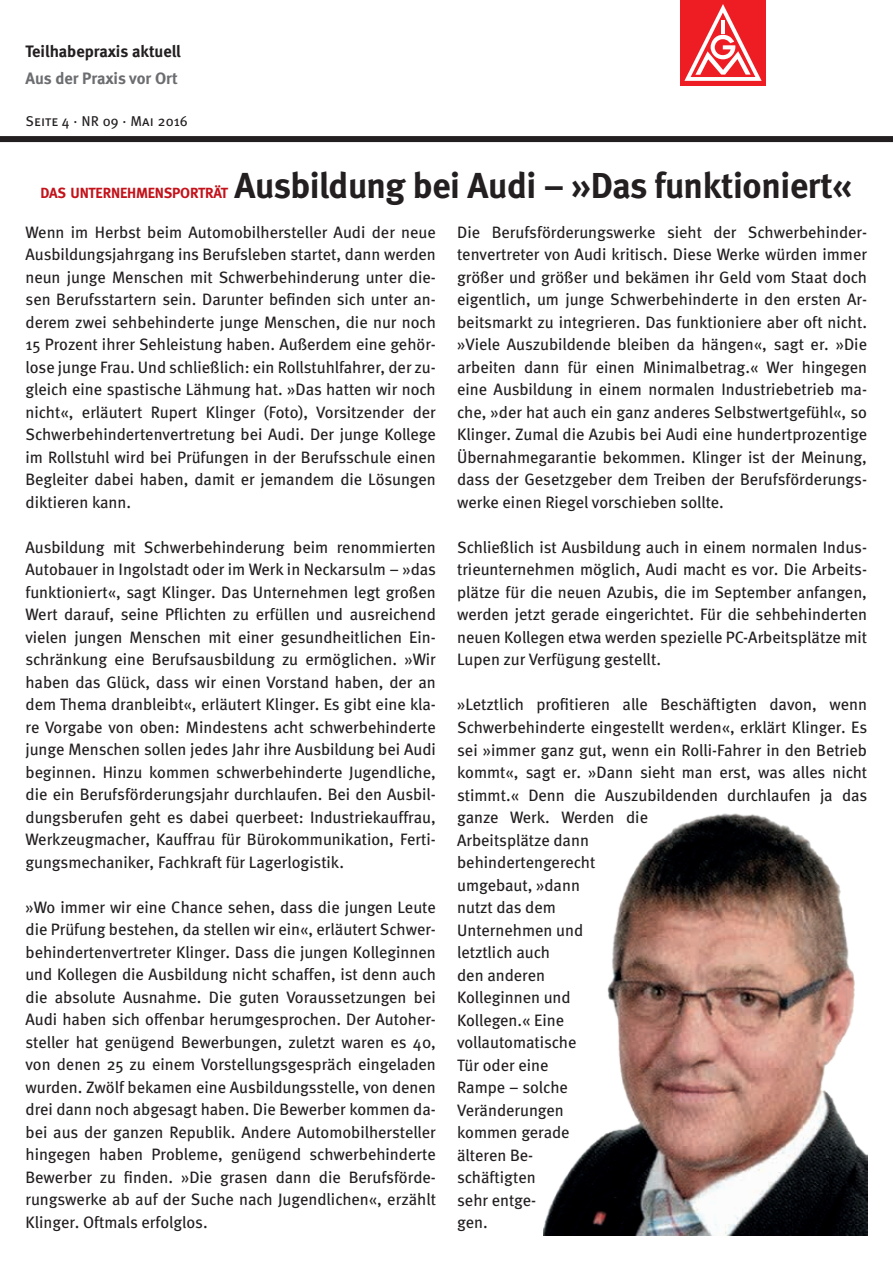
<style>
.page{position:relative;width:893px;height:1263px;background:#fff}
.page>*{position:absolute;margin:0;border:0;box-sizing:border-box;transform-origin:0 0}
.t1{font:700 36px "Meta";letter-spacing:-.01em;color:#231f20}
.t2{font:16.5px/22.5px "Meta";color:#231f20;text-align:justify}
.t3{font:700 16.5px "Meta";color:#231f20}
.t4{font:700 16.5px "Meta";color:#6c6d70}
.t5{font:700 14.7px "Meta";letter-spacing:-.015em;color:#c4121a}
.t6{font:14.25px "Meta Book Caps";letter-spacing:.01em;color:#231f20}
</style>
<div class="page">
<div style="left:680px;top:0;width:85px;height:85px;background:#ee1d23"></div>
<svg style="left:684px;top:4px;width:78px;height:77px"></svg>
<div style="left:0;top:136px;width:893px;height:6px;background:#231f20"></div>
<img style="left:544px;top:813px;width:323px;height:422px">
<p class="t3" style="left:26px;top:42px;width:157px">Teilhabepraxis aktuell</p>
<p class="t4" style="left:26px;top:69px;width:154px">Aus der Praxis vor Ort</p>
<p class="t6" style="left:26px;top:113px;width:164px">Seite 4 · NR 09 · Mai 2016</p>
<h1 class="t1" style="left:234px;top:164px;width:619px">Ausbildung bei Audi – »Das funktioniert«</h1>
<p class="t2" style="left:26px;top:221px;width:412px">Wenn im Herbst beim Automobilhersteller Audi der neue Ausbildungsjahrgang ins Berufsleben startet, dann werden neun junge Menschen mit Schwerbehinderung unter die&shy;sen Berufsstartern sein. Darunter befinden sich unter an&shy;derem zwei sehbehinderte junge Menschen, die nur noch 15 Prozent ihrer Sehleistung haben. Außerdem eine gehör&shy;lose junge Frau. Und schließlich: ein Rollstuhlfahrer, der zu&shy;gleich eine spastische Lähmung hat. »Das hatten wir noch nicht«, erläutert Rupert Klinger (Foto), Vorsitzender der Schwerbehindertenvertretung bei Audi. Der junge Kollege im Rollstuhl wird bei Prüfungen in der Berufsschule einen Begleiter dabei haben, damit er jemandem die Lösungen diktieren kann.</p>
<p class="t2" style="left:26px;top:536px;width:412px">Ausbildung mit Schwerbehinderung beim renommierten Autobauer in Ingolstadt oder im Werk in Neckarsulm – »das funktioniert«, sagt Klinger. Das Unternehmen legt großen Wert darauf, seine Pflichten zu erfüllen und ausreichend vielen jungen Menschen mit einer gesundheitlichen Ein&shy;schränkung eine Berufsausbildung zu ermöglichen. »Wir haben das Glück, dass wir einen Vorstand haben, der an dem Thema dranbleibt«, erläutert Klinger. Es gibt eine kla&shy;re Vorgabe von oben: Mindestens acht schwerbehinderte junge Menschen sollen jedes Jahr ihre Ausbildung bei Audi beginnen. Hinzu kommen schwerbehinderte Jugendliche, die ein Berufsförderungsjahr durchlaufen. Bei den Ausbil&shy;dungsberufen geht es dabei querbeet: Industriekauffrau, Werkzeugmacher, Kauffrau für Bürokommunikation, Ferti&shy;gungsmechaniker, Fachkraft für Lagerlogistik.</p>
<p class="t2" style="left:26px;top:896px;width:412px">»Wo immer wir eine Chance sehen, dass die jungen Leute die Prüfung bestehen, da stellen wir ein«, erläutert Schwer&shy;behindertenvertreter Klinger. Dass die jungen Kolleginnen und Kollegen die Ausbildung nicht schaffen, ist denn auch die absolute Ausnahme. Die guten Voraussetzungen bei Audi haben sich offenbar herumgesprochen. Der Autoher&shy;steller hat genügend Bewerbungen, zuletzt waren es 40, von denen 25 zu einem Vorstellungsgespräch eingeladen wurden. Zwölf bekamen eine Ausbildungsstelle, von denen drei dann noch abgesagt haben. Die Bewerber kommen da&shy;bei aus der ganzen Republik. Andere Automobilhersteller hingegen haben Probleme, genügend schwerbehinderte Bewerber zu finden. »Die grasen dann die Berufsförde&shy;rungswerke ab auf der Suche nach Jugendlichen«, erzählt Klinger. Oftmals erfolglos.</p>
<p class="t5" style="left:41px;top:184px;width:189px">DAS UNTERNEHMENSPORTRÄT</p>
<p class="t2" style="left:457px;top:221px;width:411px">Die Berufsförderungswerke sieht der Schwerbehinder&shy;tenvertreter von Audi kritisch. Diese Werke würden immer größer und größer und bekämen ihr Geld vom Staat doch eigentlich, um junge Schwerbehinderte in den ersten Ar&shy;beitsmarkt zu integrieren. Das funktioniere aber oft nicht. »Viele Auszubildende bleiben da hängen«, sagt er. »Die arbeiten dann für einen Minimalbetrag.« Wer hingegen eine Ausbildung in einem normalen Industriebetrieb ma&shy;che, »der hat auch ein ganz anderes Selbstwertgefühl«, so Klinger. Zumal die Azubis bei Audi eine hundertprozentige Übernahmegarantie bekommen. Klinger ist der Meinung, dass der Gesetzgeber dem Treiben der Berufsförderungs&shy;werke einen Riegel vorschieben sollte.</p>
<p class="t2" style="left:457px;top:536px;width:412px">Schließlich ist Ausbildung auch in einem normalen Indus&shy;trieunternehmen möglich, Audi macht es vor. Die Arbeits&shy;plätze für die neuen Azubis, die im September anfangen, werden jetzt gerade eingerichtet. Für die sehbehinderten neuen Kollegen etwa werden spezielle PC-Arbeitsplätze mit Lupen zur Verfügung gestellt.</p>
<p class="t2" style="left:457px;top:693px;width:412px;text-align:left">»Letztlich profitieren alle Beschäftigten davon, wenn<br>Schwerbehinderte eingestellt werden«, erklärt Klinger. Es sei »immer ganz gut, wenn ein Rolli-Fahrer in den Betrieb kommt«, sagt er. »Dann sieht man erst, was alles nicht stimmt.« Denn die Auszubildenden durchlaufen ja das ganze Werk. Werden die<br>Arbeitsplätze dann<br>behindertengerecht<br>umgebaut, »dann<br>nutzt das dem<br>Unternehmen und<br>letztlich auch<br>den anderen<br>Kolleginnen und<br>Kollegen.« Eine<br>vollautomatische<br>Tür oder eine<br>Rampe – solche<br>Veränderungen<br>kommen gerade<br>älteren Be-<br>schäftigten<br>sehr entge-<br>gen.</p>
</div>
